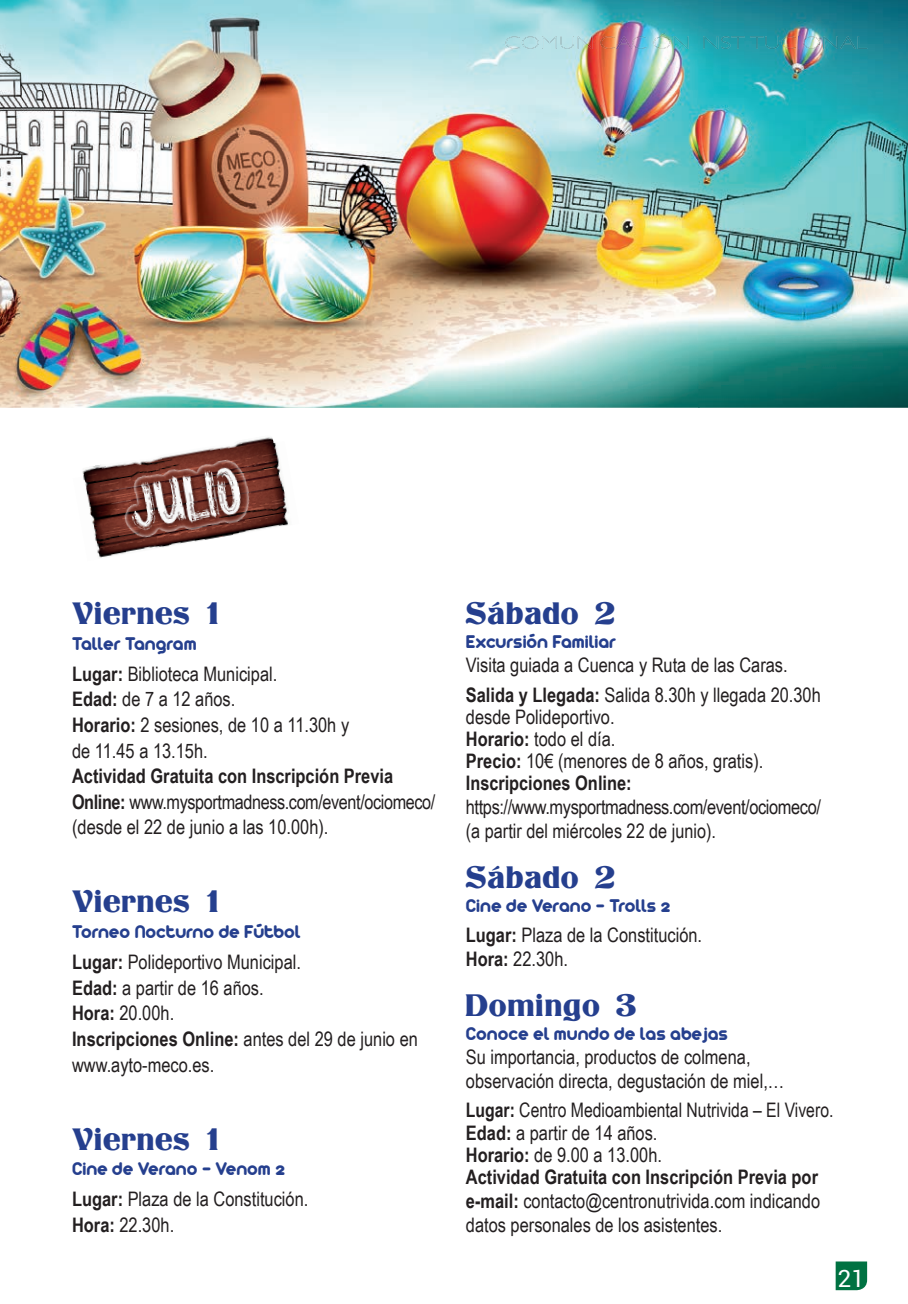
<style>
.page{position:relative;width:908px;height:1304px;background:#fff}
.page>*{position:absolute;margin:0;border:0;box-sizing:border-box;transform-origin:0 0}
.t1{font:33px "Titania";color:#253f8e}
.t2{font:24px "Roboto";color:#fff}
.t3{font:20px/25.6px "Arial Narrow";color:#231f20}
.t4{font:20px/25.6px "Arial Narrow";letter-spacing:-.02em;color:#231f20}
.t5{font:20px/22.2px "Arial Narrow";color:#231f20;scale:.96 1}
.t6{font:20px "Arista 2.0";color:#253f8e}
.s1{font-weight:700}
</style>
<div class="page">
<svg style="left:835px;top:1261px;width:31px;height:29px"></svg>
<img style="left:0;top:0;width:907px;height:408px">
<img style="left:505px;top:33px;width:183px;height:16px">
<img style="left:653px;top:33px;width:17px;height:16px">
<img style="left:673px;top:36px;width:15px;height:13px">
<svg style="left:698px;top:36px;width:168px;height:13px;background:#4999a3"></svg>
<img style="left:82px;top:437px;width:206px;height:121px">
<h1 class="t1" style="left:72px;top:594px;width:151px">Viernes 1</h1>
<p class="t6" style="left:72px;top:631px;width:126px">Taller Tangram</p>
<p class="t3" style="left:72px;top:660px;width:278px"><span class="s1">Lugar:</span> Biblioteca Municipal.<br><span class="s1">Edad:</span> de 7 a 12 años.<br><span class="s1">Horario:</span> 2 sesiones, de 10 a 11.30h y de 11.45 a 13.15h.</p>
<p class="t4" style="left:72px;top:763px;width:364px"><span class="s1">Actividad Gratuita con Inscripción Previa<br>Online:</span> www.mysportmadness.com/event/ociomeco/ (desde el 22 de junio a las 10.00h).</p>
<h1 class="t1" style="left:72px;top:882px;width:151px">Viernes 1</h1>
<p class="t6" style="left:72px;top:919px;width:230px">Torneo Nocturno de Fútbol</p>
<p class="t3" style="left:72px;top:949px;width:347px"><span class="s1">Lugar:</span> Polideportivo Municipal.<br><span class="s1">Edad:</span> a partir de 16 años.<br><span class="s1">Hora:</span> 20.00h.<br><span class="s1">Inscripciones Online:</span> antes del 29 de junio en www.ayto-meco.es.</p>
<h1 class="t1" style="left:72px;top:1119px;width:151px">Viernes 1</h1>
<p class="t6" style="left:72px;top:1157px;width:214px">Cine de Verano - Venom 2</p>
<p class="t3" style="left:72px;top:1186px;width:238px"><span class="s1">Lugar:</span> Plaza de la Constitución.<br><span class="s1">Hora:</span> 22.30h.</p>
<h1 class="t1" style="left:465px;top:594px;width:152px">Sábado 2</h1>
<p class="t6" style="left:465px;top:629px;width:151px">Excursión Familiar</p>
<p class="t3" style="left:465px;top:650px;width:356px;line-height:29.6px">Visita guiada a Cuenca y Ruta de las Caras.<br><span class="s1">Salida y Llegada:</span> Salida 8.30h y llegada 20.30h</p>
<p class="t3" style="left:465px;top:705px;width:299px;line-height:22px">desde Polideportivo.<br><span class="s1">Horario:</span> todo el día.<br><span class="s1">Precio:</span> 10€ (menores de 8 años, gratis).<br><span class="s1">Inscripciones Online:</span></p>
<p class="t4" style="left:465px;top:794px;width:356px;line-height:24.2px">https://www.mysportmadness.com/event/ociomeco/ (a partir del miércoles 22 de junio).</p>
<h1 class="t1" style="left:465px;top:858px;width:152px">Sábado 2</h1>
<p class="t6" style="left:465px;top:893px;width:206px">Cine de Verano - Trolls 2</p>
<p class="t3" style="left:465px;top:922px;width:238px;line-height:23.8px"><span class="s1">Lugar:</span> Plaza de la Constitución.<br><span class="s1">Hora:</span> 22.30h.</p>
<h1 class="t1" style="left:465px;top:985px;width:174px">Domingo 3</h1>
<p class="t6" style="left:465px;top:1021px;width:263px">Conoce el mundo de las abejas</p>
<p class="t3" style="left:465px;top:1044px;width:320px;line-height:24px">Su importancia, productos de colmena, observación directa, degustación de miel,…</p>
<p class="t5" style="left:465px;top:1099px;width:384px"><span class="s1">Lugar:</span> Centro Medioambiental Nutrivida – El Vivero.<br><span class="s1">Edad:</span> a partir de 14 años.<br><span class="s1">Horario:</span> de 9.00 a 13.00h.<br><span class="s1">Actividad Gratuita con Inscripción Previa por</span></p>
<p class="t3" style="left:465px;top:1188px;width:355px;line-height:24px"><span class="s1">e-mail:</span> contacto@centronutrivida.com indicando datos personales de los asistentes.</p>
<p class="t2" style="left:837px;top:1262px;width:29px">21</p>
</div>
